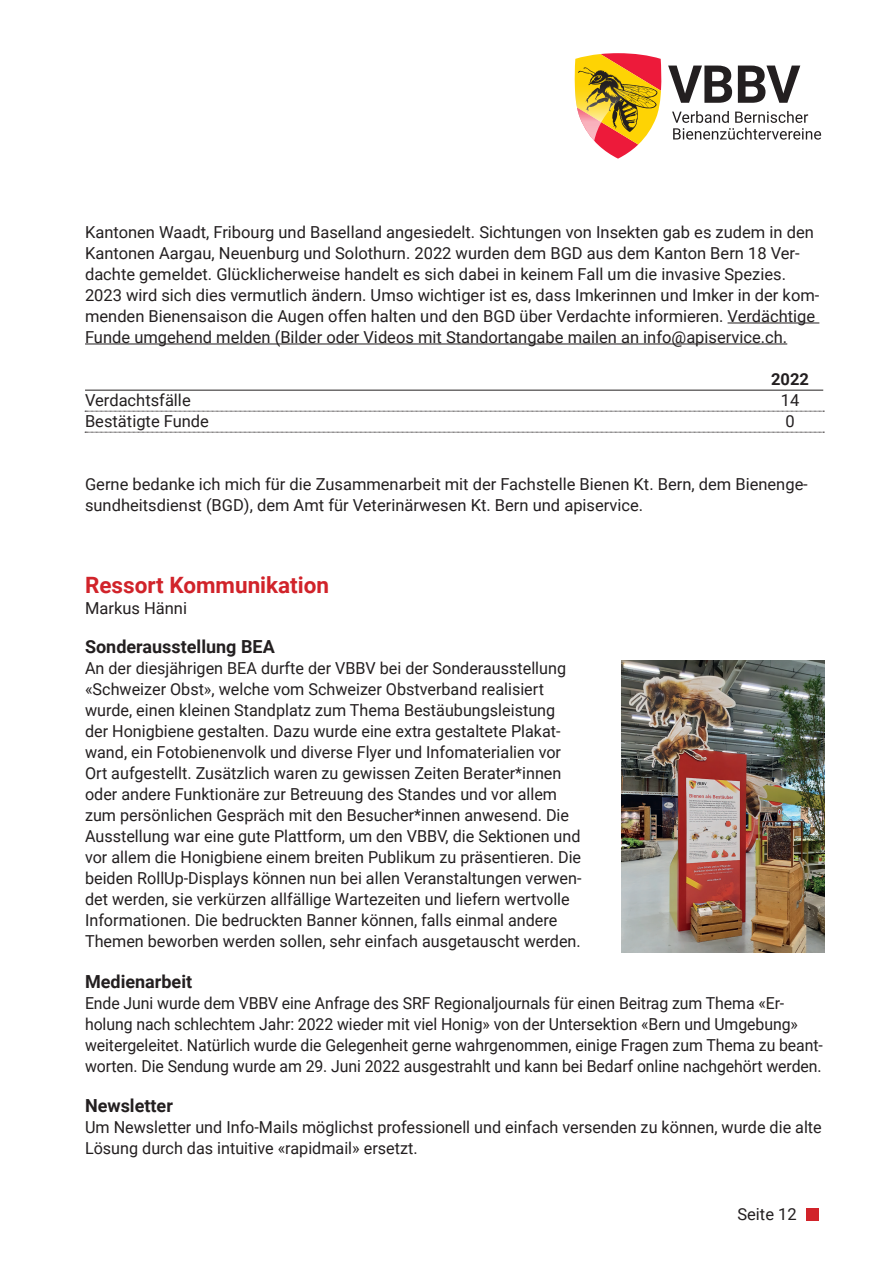
<style>
.page{position:relative;width:893px;height:1263px;background:#fff}
.page>*{position:absolute;margin:0;border:0;box-sizing:border-box;transform-origin:0 0}
.t1{font:700 22.5px "Roboto";color:#d1232a}
.t2{font:700 18px "Roboto";color:#231f20}
.t3{font:16.5px/21px "Roboto";color:#231f20}
.t4{font:16.5px/21px "Roboto";color:#231f20;scale:.96 1}
.t5{font:700 16.5px "Roboto";color:#231f20}
</style>
<div class="page">
<hr style="left:728px;top:323px;width:91px;height:1px;background:#231f20">
<hr style="left:85px;top:344px;width:702px;height:1px;background:#231f20">
<svg style="left:668px;top:66px;width:64px;height:37px"></svg>
<svg style="left:738px;top:66px;width:62px;height:37px"></svg>
<svg style="left:672px;top:111px;width:149px;height:29px"></svg>
<svg style="left:574px;top:53px;width:88px;height:106px"></svg>
<div style="left:806px;top:1208px;width:13px;height:13px;background:#d1232a"></div>
<img style="left:621px;top:661px;width:204px;height:291px">
<hr style="left:85px;top:390px;width:738px;height:1px;background:#231f20">
<svg style="left:85px;top:411px;width:739px;height:1px"></svg>
<svg style="left:85px;top:432px;width:739px;height:1px"></svg>
<p class="t3" style="left:85px;top:221px;width:736px">Kantonen Waadt, Fribourg und Baselland angesiedelt. Sichtungen von Insekten gab es zudem in den Kantonen Aargau, Neuenburg und Solothurn. 2022 wurden dem BGD aus dem Kanton Bern 18 Ver&shy;dachte gemeldet. Glücklicherweise handelt es sich dabei in keinem Fall um die invasive Spezies.<br>2023 wird sich dies vermutlich ändern. Umso wichtiger ist es, dass Imkerinnen und Imker in der kom&shy;menden Bienensaison die Augen offen halten und den BGD über Verdachte informieren. Verdächtige Funde umgehend melden (Bilder oder Videos mit Standortangabe mailen an info@apiservice.ch.</p>
<p class="t5" style="left:771px;top:367px;width:39px">2022</p>
<p class="t3" style="left:85px;top:389px;width:107px">Verdachtsfälle</p>
<p class="t3" style="left:781px;top:389px;width:20px">14</p>
<p class="t3" style="left:85px;top:410px;width:125px">Bestätigte Funde</p>
<p class="t3" style="left:785px;top:410px;width:11px">0</p>
<p class="t3" style="left:85px;top:473px;width:724px">Gerne bedanke ich mich für die Zusammenarbeit mit der Fachstelle Bienen Kt. Bern, dem Bienenge&shy;sundheitsdienst (BGD), dem Amt für Veterinärwesen Kt. Bern und apiservice.</p>
<h1 class="t1" style="left:85px;top:569px;width:246px">Ressort Kommunikation</h1>
<p class="t3" style="left:85px;top:597px;width:103px">Markus Hänni</p>
<p class="t2" style="left:85px;top:634px;width:191px">Sonderausstellung BEA</p>
<p class="t3" style="left:85px;top:657px;width:498px">An der diesjährigen BEA durfte der VBBV bei der Sonderausstellung «Schweizer Obst», welche vom Schweizer Obstverband realisiert wurde, einen kleinen Standplatz zum Thema Bestäubungsleistung der Honigbiene gestalten. Dazu wurde eine extra gestaltete Plakat&shy;wand, ein Fotobienenvolk und diverse Flyer und Infomaterialien vor Ort aufgestellt. Zusätzlich waren zu gewissen Zeiten Berater*innen oder andere Funktionäre zur Betreuung des Standes und vor allem zum persönlichen Gespräch mit den Besucher*innen anwesend. Die Ausstellung war eine gute Plattform, um den VBBV, die Sektionen und vor allem die Honigbiene einem breiten Publikum zu präsentieren. Die beiden RollUp-Displays können nun bei allen Veranstaltungen verwen&shy;det werden, sie verkürzen allfällige Wartezeiten und liefern wertvolle Informationen. Die bedruckten Banner können, falls einmal andere Themen beworben werden sollen, sehr einfach ausgetauscht werden.</p>
<p class="t2" style="left:85px;top:969px;width:109px">Medienarbeit</p>
<p class="t4" style="left:85px;top:992px;width:770px">Ende Juni wurde dem VBBV eine Anfrage des SRF Regionaljournals für einen Beitrag zum Thema «Er&shy;holung nach schlechtem Jahr: 2022 wieder mit viel Honig» von der Untersektion «Bern und Umgebung» weitergeleitet. Natürlich wurde die Gelegenheit gerne wahrgenommen, einige Fragen zum Thema zu beant&shy;worten. Die Sendung wurde am 29. Juni 2022 ausgestrahlt und kann bei Bedarf online nachgehört werden.</p>
<p class="t2" style="left:85px;top:1093px;width:89px">Newsletter</p>
<p class="t3" style="left:85px;top:1116px;width:738px">Um Newsletter und Info-Mails möglichst professionell und einfach versenden zu können, wurde die alte<br>Lösung durch das intuitive «rapidmail» ersetzt.</p>
<p class="t3" style="left:737px;top:1203px;width:61px">Seite 12</p>
</div>
